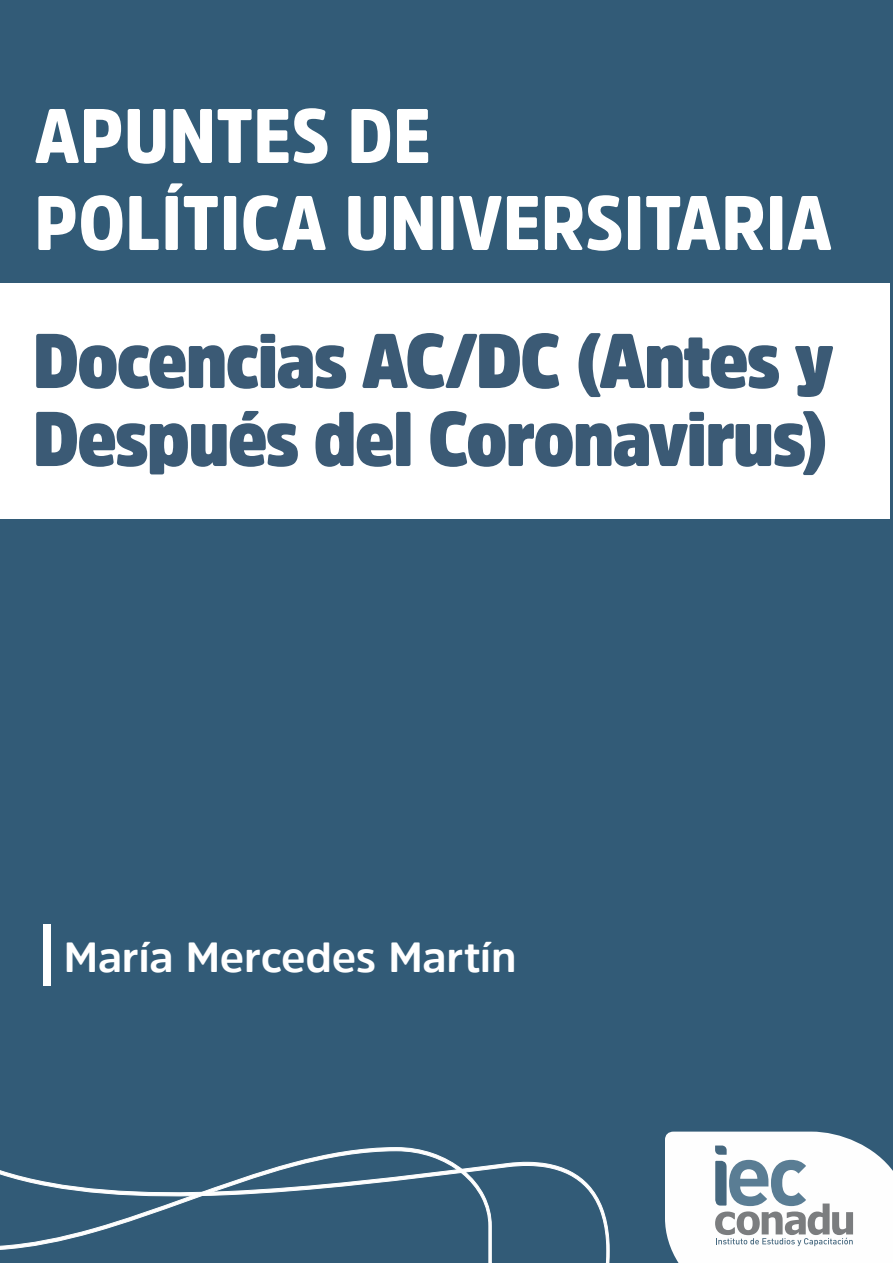
<style>
.page{position:relative;width:893px;height:1263px;background:#325b77}
.page>*{position:absolute;margin:0;border:0;box-sizing:border-box;transform-origin:0 0}
.Titulo_del_apunte{font:900 76.5px/78px "Amsi Pro Narw";letter-spacing:-.025em;color:#3b5a75}
.t1{font:900 76.5px "Amsi Pro Narw";color:#fff}
.Autores{font:700 42px "Amsi Pro";letter-spacing:-.005em;color:#fff}
</style>
<div class="page">
<svg style="left:492px;top:1162px;width:117px;height:101px"></svg>
<svg style="left:0;top:1147px;width:492px;height:116px"></svg>
<svg style="left:665px;top:1131px;width:228px;height:132px;background:#dbe0e4"></svg>
<div style="left:0;top:283px;width:889px;height:236px;background:#fff"></div>
<div style="left:43px;top:924px;width:7px;height:61px;background:#fff"></div>
<p class="t1" style="left:34px;top:83px;width:398px">APUNTES DE</p>
<p class="t1" style="left:34px;top:170px;width:799px">POLÍTICA UNIVERSITARIA</p>
<p class="Titulo_del_apunte" style="left:33px;top:320px;width:802px">Docencias AC/DC (Antes y<br>Después del Coronavirus)</p>
<p class="Autores" style="left:64px;top:928px;width:454px">María Mercedes Martín</p>
</div>
